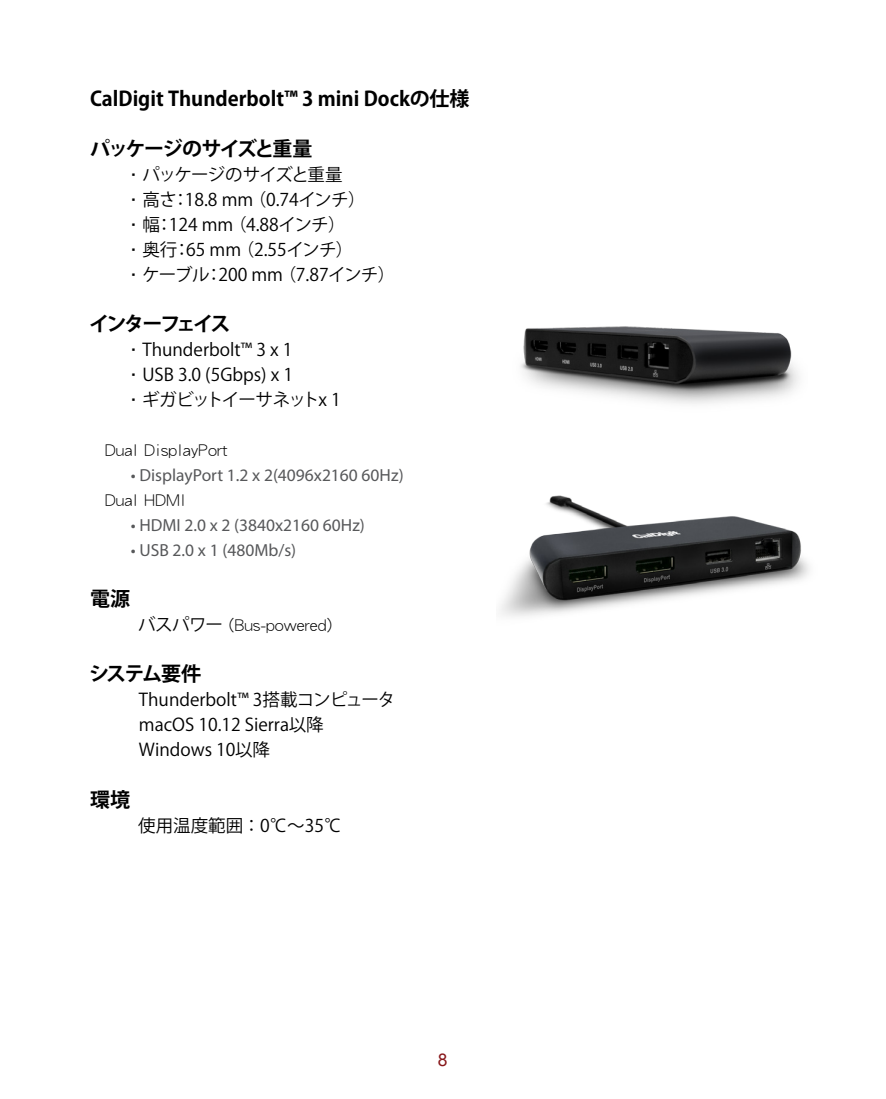
<style>
.page{position:relative;width:886px;height:1099px;background:#fff}
.page>*{position:absolute;margin:0;border:0;box-sizing:border-box;transform-origin:0 0}
.t1{font:700 20px "Koz Go Pro";color:#000}
.t2{font:700 20px "Koz Go Pro";letter-spacing:-.08em;color:#000}
.t3{font:700 20px "Koz Go Pro";letter-spacing:-.14em;color:#000}
.t4{font:17.5px "Koz Go Pro";color:#000}
.t5{font:17.5px "Myriad Pro";color:#57585a}
.t6{font:17.5px "DF Hei Std W3";color:#000}
.t7{font:17.5px "Koz Go Pro";letter-spacing:-.02em;color:#000}
.t8{font:17.5px "Koz Go Pro";letter-spacing:-.07em;color:#000}
.t9{font:17.5px "Koz Go Pro";letter-spacing:-.05em;color:#000}
.t10{font:17.5px "Arial";color:#88181b}
.s1{font-family:"DF Hei Std W3"}
.s2{font-family:"Koz Go Pro"}
</style>
<div class="page">
<img style="left:500px;top:509px;width:310px;height:108px">
<img style="left:520px;top:326px;width:279px;height:183px">
<p class="t1" style="left:90px;top:86px;width:381px">CalDigit Thunderbolt™ 3 mini Dockの仕様</p>
<p class="t2" style="left:90px;top:136px;width:224px">パッケージのサイズと重量</p>
<p class="t9" style="left:125px;top:163px;width:219px"><span class="s1">•</span>パッケージのサイズと重量</p>
<p class="t7" style="left:125px;top:188px;width:242px"><span class="s1">•</span>高さ：18.8 mm（0.74インチ）</p>
<p class="t4" style="left:125px;top:213px;width:222px"><span class="s1">•</span>幅：124 mm（4.88インチ）</p>
<p class="t4" style="left:125px;top:238px;width:230px"><span class="s1">•</span>奥行：65 mm（2.55インチ）</p>
<p class="t7" style="left:125px;top:263px;width:272px"><span class="s1">•</span>ケーブル：200 mm（7.87インチ）</p>
<p class="t3" style="left:89px;top:311px;width:143px">インターフェイス</p>
<p class="t4" style="left:125px;top:338px;width:169px"><span class="s1">•</span>Thunderbolt™ 3 x 1</p>
<p class="t4" style="left:125px;top:363px;width:170px"><span class="s1">•</span>USB 3.0 (5Gbps) x 1</p>
<p class="t8" style="left:125px;top:388px;width:217px"><span class="s1">•</span>ギガビットイーサネットx 1</p>
<p class="t6" style="left:105px;top:440px;width:124px">Dual DisplayPort</p>
<p class="t5" style="left:131px;top:464px;width:274px">• DisplayPort 1.2 x 2(4096x2160 60Hz)</p>
<p class="t6" style="left:105px;top:490px;width:83px">Dual HDMI</p>
<p class="t5" style="left:131px;top:514px;width:236px">• HDMI 2.0 x 2 (3840x2160 60Hz)</p>
<p class="t5" style="left:131px;top:539px;width:167px">• USB 2.0 x 1 (480Mb/s)</p>
<p class="t1" style="left:90px;top:586px;width:41px">電源</p>
<p class="t6" style="left:138px;top:615px;width:196px"><span class="s2">バスパワー</span> (Bus-powered)</p>
<p class="t1" style="left:89px;top:661px;width:114px">システム要件</p>
<p class="t4" style="left:139px;top:688px;width:258px">Thunderbolt™ 3搭載コンピュータ</p>
<p class="t4" style="left:139px;top:713px;width:186px">macOS 10.12 Sierra以降</p>
<p class="t4" style="left:139px;top:738px;width:132px">Windows 10以降</p>
<p class="t1" style="left:90px;top:786px;width:41px">環境</p>
<p class="t4" style="left:138px;top:813px;width:205px">使用温度範囲：0℃～35℃</p>
<p class="t10" style="left:438px;top:1048px;width:11px">8</p>
</div>
